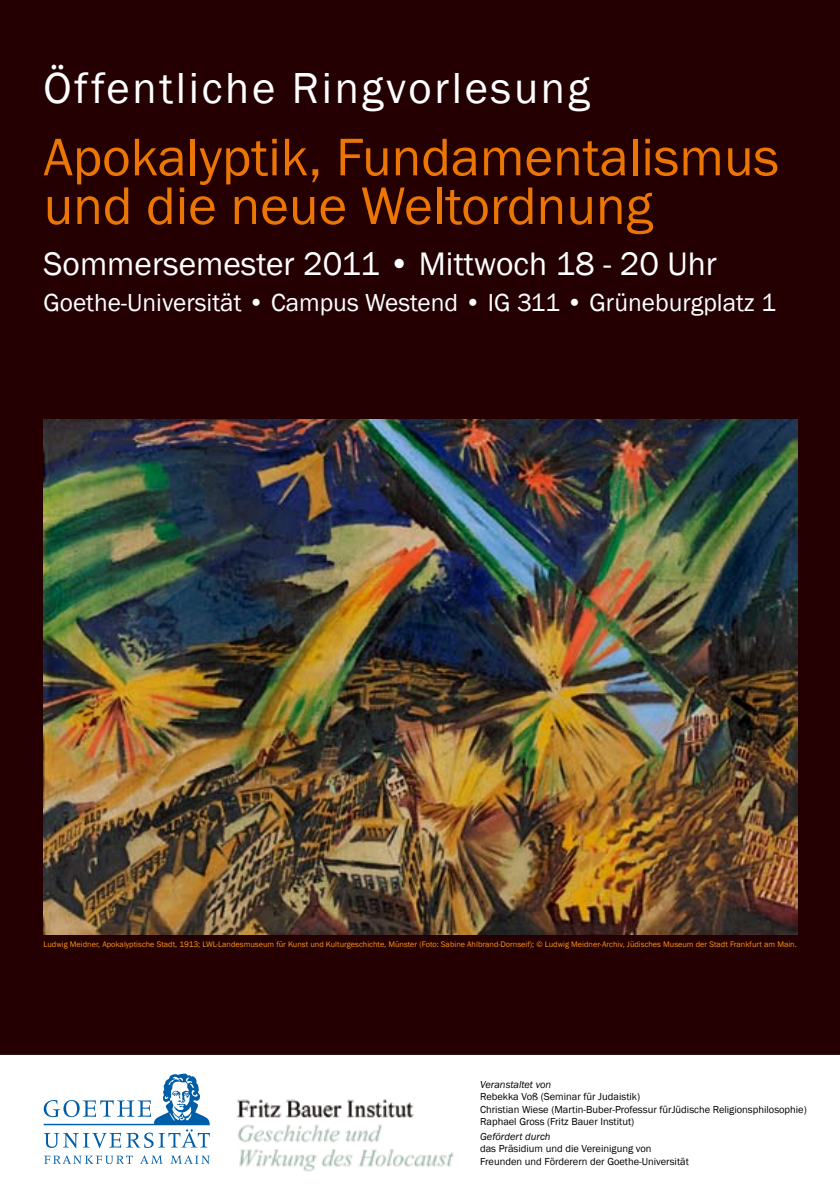
<style>
.page{position:relative;width:840px;height:1191px;background:#fff}
.page>*{position:absolute;margin:0;border:0;box-sizing:border-box;transform-origin:0 0}
.t1{font:54.8px/48.6px "Franklin Gothic";color:#eb7604}
.t2{font:44.6px "Franklin Gothic";letter-spacing:.06em;color:#fff}
.t3{font:33.4px "Franklin Gothic";color:#fff}
.t4{font:25.4px "Franklin Gothic";color:#fff}
.t5{font:10.4px/12.6px "Franklin Gothic";color:#000}
.t6{font:italic 10.4px "Franklin Gothic";color:#000}
.t7{font:8.2px "Franklin Gothic";color:#fc9514}
</style>
<div class="page">
<div style="left:0;top:0;width:839px;height:1054px;background:#240002"></div>
<svg style="left:44px;top:1073px;width:166px;height:75px"></svg>
<svg style="left:44px;top:1155px;width:89px;height:9px"></svg>
<svg style="left:141px;top:1155px;width:21px;height:8px"></svg>
<svg style="left:170px;top:1155px;width:40px;height:9px"></svg>
<img style="left:236px;top:1099px;width:218px;height:73px">
<img style="left:43px;top:419px;width:754px;height:515px">
<h2 class="t2" style="left:43px;top:61px;width:547px">Öffentliche Ringvorlesung</h2>
<h1 class="t1" style="left:43px;top:134px;width:736px">Apokalyptik, Fundamentalismus und die neue Weltordnung</h1>
<h3 class="t3" style="left:43px;top:243px;width:674px">Sommersemester 2011 • Mittwoch 18 - 20 Uhr</h3>
<h3 class="t4" style="left:43px;top:287px;width:733px">Goethe-Universität • Campus Westend • IG 311 • Grüneburgplatz 1</h3>
<p class="t7" style="left:43px;top:939px;width:754px">Ludwig Meidner, Apokalyptische Stadt, 1913; LWL-Landesmuseum für Kunst und Kulturgeschichte, Münster (Foto: Sabine Ahlbrand-Dornseif); © Ludwig Meidner-Archiv, Jüdisches Museum der Stadt Frankfurt am Main.</p>
<p class="t6" style="left:480px;top:1077px;width:73px">Veranstaltet von</p>
<p class="t5" style="left:480px;top:1090px;width:328px">Rebekka Voß (Seminar für Judaistik)<br>Christian Wiese (Martin-Buber-Professur fürJüdische Religionsphilosophie)<br>Raphael Gross (Fritz Bauer Institut)</p>
<p class="t6" style="left:480px;top:1129px;width:72px">Gefördert durch</p>
<p class="t5" style="left:480px;top:1142px;width:210px">das Präsidium und die Vereinigung von<br>Freunden und Förderern der Goethe-Universität</p>
</div>
